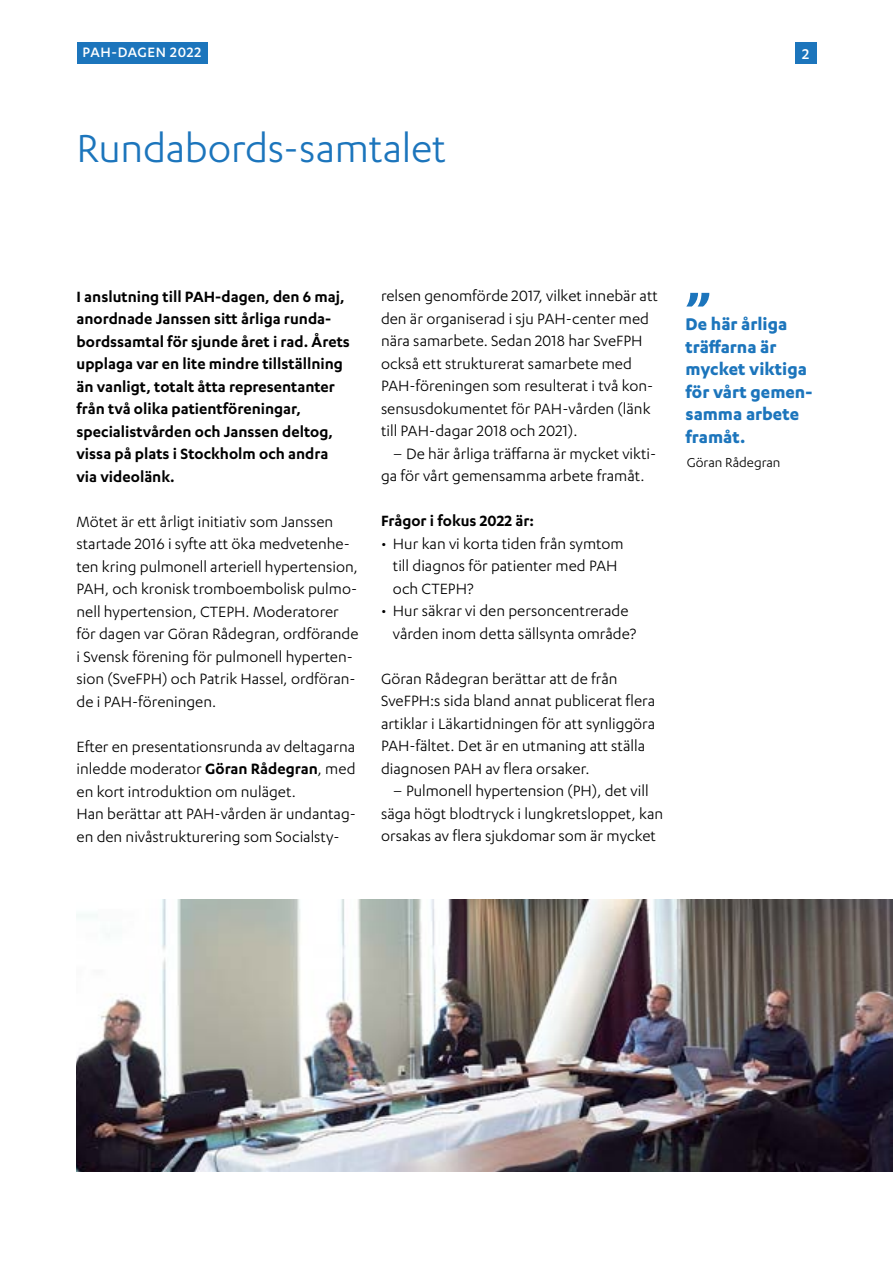
<style>
.page{position:relative;width:893px;height:1263px;background:#fff}
.page>*{position:absolute;margin:0;border:0;box-sizing:border-box;transform-origin:0 0}
.t1{font:700 57px "Karbon";color:#1c75bc}
.t2{font:45px "Karbon";letter-spacing:-.005em;color:#1c75bc}
.t3{font:700 19.5px/22.5px "Karbon";color:#1c75bc}
.t4{font:17.25px/22.5px "Karbon";color:#000}
.t5{font:600 17.25px/22.5px "Karbon";color:#000}
.t6{font:500 16.5px "Karbon";color:#fff}
.t7{font:500 15.75px "Karbon";letter-spacing:.04em;color:#fff}
.t8{font:15px "Karbon";color:#000}
.s1{font-weight:600}
</style>
<div class="page">
<div style="left:77px;top:43px;width:130px;height:21px;background:#1c75bc"></div>
<div style="left:795px;top:43px;width:21px;height:21px;background:#1c75bc"></div>
<img style="left:77px;top:899px;width:816px;height:272px">
<p class="t7" style="left:83px;top:44px;width:120px">PAH-DAGEN 2022</p>
<p class="t6" style="left:802px;top:44px;width:9px">2</p>
<h2 class="t2" style="left:77px;top:124px;width:371px">Rundabords-samtalet</h2>
<p class="t5" style="left:77px;top:284px;width:275px">I anslutning till PAH-dagen, den 6 maj, anordnade Janssen sitt årliga runda&shy;bordssamtal för sjunde året i rad. Årets upplaga var en lite mindre tillställning än vanligt, totalt åtta representanter från två olika patientföreningar, specialistvården och Janssen deltog, vissa på plats i Stockholm och andra via videolänk.</p>
<p class="t4" style="left:77px;top:509px;width:284px">Mötet är ett årligt initiativ som Janssen startade 2016 i syfte att öka medvetenhe&shy;ten kring pulmonell arteriell hypertension, PAH, och kronisk tromboembolisk pulmo&shy;nell hypertension, CTEPH. Moderatorer för dagen var Göran Rådegran, ordförande i Svensk förening för pulmonell hyperten&shy;sion (SveFPH) och Patrik Hassel, ordföran&shy;de i PAH-föreningen.</p>
<p class="t4" style="left:77px;top:734px;width:281px">Efter en presentationsrunda av deltagarna inledde moderator <span class="s1">Göran Rådegran</span>, med en kort introduktion om nuläget.<br>Han berättar att PAH-vården är undantag&shy;en den nivåstrukturering som Socialsty-</p>
<p class="t4" style="left:381px;top:284px;width:278px">relsen genomförde 2017, vilket innebär att den är organiserad i sju PAH-center med nära samarbete. Sedan 2018 har SveFPH också ett strukturerat samarbete med PAH-föreningen som resulterat i två kon&shy;sensusdokumentet för PAH-vården (länk till PAH-dagar 2018 och 2021).</p>
<p class="t4" style="left:381px;top:442px;width:277px;text-indent:12px">– De här årliga träffarna är mycket vikti&shy;ga för vårt gemensamma arbete framåt.</p>
<p class="t5" style="left:381px;top:509px;width:155px">Frågor i fokus 2022 är:</p>
<p class="t4" style="left:393px;top:532px;width:232px;text-indent:-12px">• Hur kan vi korta tiden från symtom till diagnos för patienter med PAH och CTEPH?</p>
<p class="t4" style="left:393px;top:599px;width:245px;text-indent:-12px">• Hur säkrar vi den personcentrerade vården inom detta sällsynta område?</p>
<p class="t4" style="left:381px;top:667px;width:276px">Göran Rådegran berättar att de från SveFPH:s sida bland annat publicerat flera artiklar i Läkartidningen för att synliggöra PAH-fältet. Det är en utmaning att ställa diagnosen PAH av flera orsaker.</p>
<p class="t4" style="left:381px;top:779px;width:284px;text-align:center">– Pulmonell hypertension (PH), det vill säga högt blodtryck i lungkretsloppet, kan orsakas av flera sjukdomar som är mycket</p>
<h1 class="t1" style="left:685px;top:280px;width:27px">”</h1>
<p class="t3" style="left:685px;top:312px;width:128px">De här årliga träffarna är mycket viktiga för vårt gemen&shy;samma arbete framåt.</p>
<p class="t8" style="left:687px;top:455px;width:95px">Göran Rådegran</p>
</div>
